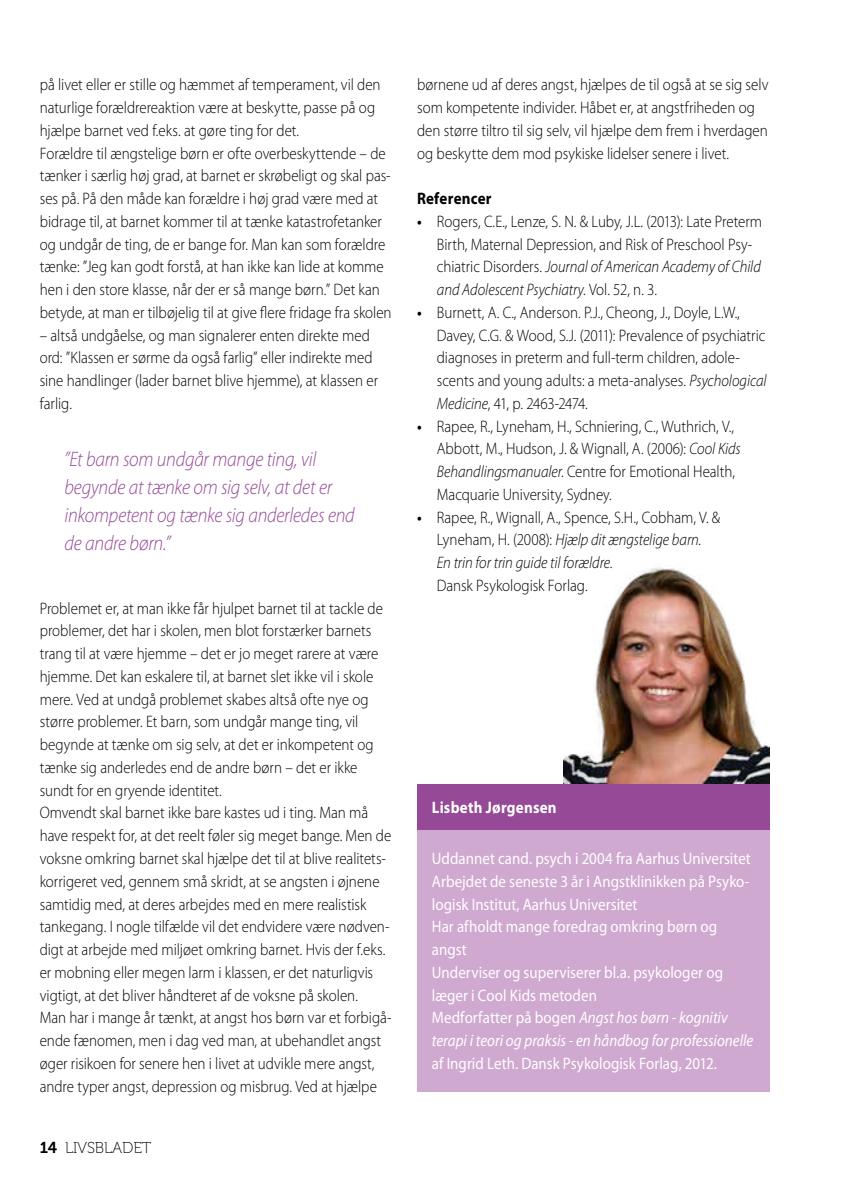
<style>
.page{position:relative;width:844px;height:1191px;background:#fff}
.page>*{position:absolute;margin:0;border:0;box-sizing:border-box;transform-origin:0 0}
.t1{font:italic 300 21px/28px "Myriad Pro";letter-spacing:-.015em;color:#954997;scale:.9 1}
.t2{font:300 16.62px/22.8px "Myriad Pro";color:#000;scale:.9 1}
.t3{font:16.62px/22.8px "Myriad Pro";letter-spacing:.005em;color:#fff;scale:.9 1}
.t4{font:700 16.62px "Myriad Pro";letter-spacing:.015em;color:#fff;scale:.9 1}
.t5{font:700 16.62px "Myriad Pro";letter-spacing:.015em;color:#000;scale:.9 1}
.t6{font:15.75px "Museo 100";letter-spacing:-.01em;color:#000}
.s1{font-family:"Museo 700"}
.s2{font-weight:600}
.s3{font-style:italic}
</style>
<div class="page">
<img style="left:564px;top:567px;width:205px;height:217px">
<div style="left:417px;top:818px;width:352px;height:273px;background:#d0a9d0"></div>
<div style="left:417px;top:784px;width:352px;height:46px;background:#954997"></div>
<p class="t2" style="left:40px;top:74px;width:392px">på livet eller er stille og hæmmet af temperament, vil den naturlige forældrereaktion være at beskytte, passe på og hjælpe barnet ved f.eks. at gøre ting for det.<br>Forældre til ængstelige børn er ofte overbeskyttende – de tænker i særlig høj grad, at barnet er skrøbeligt og skal pas&shy;ses på. På den måde kan forældre i høj grad være med at bidrage til, at barnet kommer til at tænke katastrofetanker og undgår de ting, de er bange for. Man kan som forældre tænke: ”Jeg kan godt forstå, at han ikke kan lide at komme hen i den store klasse, når der er så mange børn.” Det kan betyde, at man er tilbøjelig til at give flere fridage fra skolen</p>
<p class="t2" style="left:40px;top:324px;width:377px">– altså undgåelse, og man signalerer enten direkte med ord: ”Klassen er sørme da også farlig” eller indirekte med sine handlinger (lader barnet blive hjemme), at klassen er farlig.</p>
<p class="t1" style="left:64px;top:445px;width:324px">”Et barn som undgår mange ting, vil begynde at tænke om sig selv, at det er inkompetent og tænke sig anderledes end de andre børn.”</p>
<p class="t2" style="left:40px;top:597px;width:392px">Problemet er, at man ikke får hjulpet barnet til at tackle de problemer, det har i skolen, men blot forstærker barnets trang til at være hjemme – det er jo meget rarere at være hjemme. Det kan eskalere til, at barnet slet ikke vil i skole mere. Ved at undgå problemet skabes altså ofte nye og større problemer. Et barn, som undgår mange ting, vil begynde at tænke om sig selv, at det er inkompetent og tænke sig anderledes end de andre børn – det er ikke sundt for en gryende identitet.<br>Omvendt skal barnet ikke bare kastes ud i ting. Man må have respekt for, at det reelt føler sig meget bange. Men de voksne omkring barnet skal hjælpe det til at blive realitets&shy;korrigeret ved, gennem små skridt, at se angsten i øjnene samtidig med, at deres arbejdes med en mere realistisk tankegang. I nogle tilfælde vil det endvidere være nødven&shy;digt at arbejde med miljøet omkring barnet. Hvis der f.eks. er mobning eller megen larm i klassen, er det naturligvis vigtigt, at det bliver håndteret af de voksne på skolen.<br>Man har i mange år tænkt, at angst hos børn var et forbigå&shy;ende fænomen, men i dag ved man, at ubehandlet angst øger risikoen for senere hen i livet at udvikle mere angst, andre typer angst, depression og misbrug. Ved at hjælpe</p>
<p class="t6" style="left:40px;top:1139px;width:113px"><span class="s1">14</span> LIVSBLADET</p>
<p class="t2" style="left:417px;top:74px;width:392px">børnene ud af deres angst, hjælpes de til også at se sig selv som kompetente individer. Håbet er, at angstfriheden og den større tiltro til sig selv, vil hjælpe dem frem i hverdagen og beskytte dem mod psykiske lidelser senere i livet.</p>
<p class="t5" style="left:417px;top:189px;width:84px">Referencer</p>
<p class="t2" style="left:437px;top:210px;width:363px;text-indent:-20px"><span class="s2">•</span> Rogers, C.E., Lenze, S. N. &amp; Luby, J.L. (2013): Late Preterm Birth, Maternal Depression, and Risk of Preschool Psy&shy;chiatric Disorders. <span class="s3">Journal of American Academy of Child and Adolescent Psychiatry</span>. Vol. 52, n. 3.</p>
<p class="t2" style="left:437px;top:301px;width:368px;text-indent:-20px"><span class="s2">•</span> Burnett, A. C., Anderson. P.J., Cheong, J., Doyle, L.W., Davey, C.G. &amp; Wood, S.J. (2011): Prevalence of psychiatric diagnoses in preterm and full-term children, adole&shy;scents and young adults: a meta-analyses. <span class="s3">Psychological Medicine</span>, 41, p. 2463-2474.</p>
<p class="t2" style="left:437px;top:415px;width:339px;text-indent:-20px"><span class="s2">•</span> Rapee, R., Lyneham, H., Schniering, C., Wuthrich, V., Abbott, M., Hudson, J. &amp; Wignall, A. (2006): <span class="s3">Cool Kids Behandlingsmanualer</span>. Centre for Emotional Health, Macquarie University, Sydney.</p>
<p class="t2" style="left:437px;top:506px;width:316px;text-indent:-20px"><span class="s2">•</span> Rapee, R., Wignall, A., Spence, S.H., Cobham, V. &amp; Lyneham, H. (2008): <span class="s3">Hjælp dit ængstelige barn.<br>En trin for trin guide til forældre</span>.<br>Dansk Psykologisk Forlag.</p>
<p class="t4" style="left:432px;top:798px;width:140px">Lisbeth Jørgensen</p>
<p class="t3" style="left:432px;top:847px;width:358px">Uddannet cand. psych i 2004 fra Aarhus Universitet Arbejdet de seneste 3 år i Angstklinikken på Psyko&shy;logisk Institut, Aarhus Universitet<br>Har afholdt mange foredrag omkring børn og angst<br>Underviser og superviserer bl.a. psykologer og læger i Cool Kids metoden<br>Medforfatter på bogen <span class="s3">Angst hos børn - kognitiv terapi i teori og praksis - en håndbog for professionelle</span></p>
<p class="t3" style="left:432px;top:1051px;width:318px">af Ingrid Leth. Dansk Psykologisk Forlag, 2012.</p>
</div>
